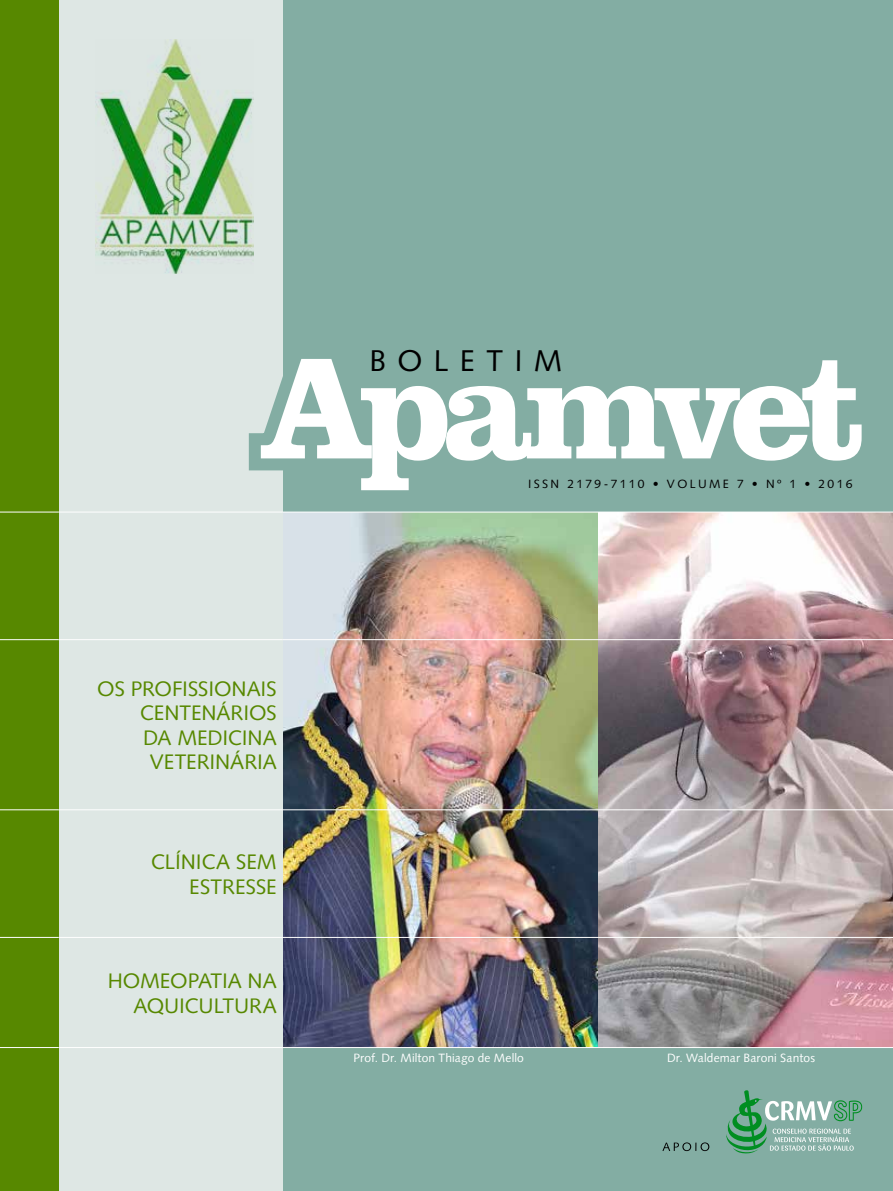
<style>
.page{position:relative;width:893px;height:1191px;background:#83ada3}
.page>*{position:absolute;margin:0;border:0;box-sizing:border-box;transform-origin:0 0}
.t1{font:700 150px "Clarendon LT Std";letter-spacing:-.09em;color:#fff}
.t2{font:30px "Syntax LT Std";letter-spacing:.37em;color:#000}
.t3{font:21px/24.5px "Syntax LT Std";letter-spacing:-.005em;color:#578800;text-align:right}
.t4{font:12px "Syntax LT Std";letter-spacing:.01em;color:#fff}
.t5{font:12px "Syntax LT Std";letter-spacing:.2em;color:#000}
</style>
<div class="page">
<img style="left:283px;top:514px;width:315px;height:533px">
<img style="left:598px;top:513px;width:295px;height:534px">
<div style="left:58px;top:0;width:225px;height:1191px;background:#dee7e4"></div>
<div style="left:0;top:0;width:58px;height:1191px;background:#578800"></div>
<svg style="left:237px;top:376px;width:649px;height:138px"></svg>
<img style="left:96px;top:39px;width:158px;height:234px">
<svg style="left:726px;top:1090px;width:136px;height:63px"></svg>
<svg style="left:662px;top:1142px;width:47px;height:9px"></svg>
<hr style="left:0;top:512px;width:58px;height:1px;background:#fff">
<hr style="left:58px;top:512px;width:225px;height:1px;background:#fff">
<hr style="left:283px;top:512px;width:610px;height:1px;background:#fff">
<hr style="left:0;top:639px;width:58px;height:1px;background:#fff">
<hr style="left:58px;top:639px;width:225px;height:1px;background:#fff">
<hr style="left:283px;top:639px;width:610px;height:1px;background:#fff">
<hr style="left:0;top:809px;width:58px;height:1px;background:#fff">
<hr style="left:58px;top:809px;width:225px;height:1px;background:#fff">
<hr style="left:283px;top:809px;width:610px;height:1px;background:#fff">
<hr style="left:0;top:937px;width:58px;height:1px;background:#fff">
<hr style="left:58px;top:937px;width:225px;height:1px;background:#fff">
<hr style="left:283px;top:937px;width:610px;height:1px;background:#fff">
<hr style="left:0;top:1047px;width:58px;height:1px;background:#fff">
<hr style="left:58px;top:1047px;width:225px;height:1px;background:#fff">
<hr style="left:283px;top:1047px;width:610px;height:1px;background:#fff">
<h2 class="t2" style="left:370px;top:342px;width:194px">BOLETIM</h2>
<h1 class="t1" style="left:259px;top:317px;width:609px">Apamvet</h1>
<p class="t5" style="left:528px;top:476px;width:326px">ISSN 2179-7110 • VOLUME 7 • Nº 1 • 2016</p>
<p class="t3" style="left:97px;top:676px;width:181px">OS PROFISSIONAIS<br>CENTENÁRIOS<br>DA MEDICINA<br>VETERINÁRIA</p>
<p class="t3" style="left:151px;top:850px;width:127px">CLÍNICA SEM<br>ESTRESSE</p>
<p class="t3" style="left:108px;top:968px;width:171px">HOMEOPATIA NA<br>AQUICULTURA</p>
<p class="t4" style="left:354px;top:1051px;width:172px">Prof. Dr. Milton Thiago de Mello</p>
<p class="t4" style="left:667px;top:1051px;width:149px">Dr. Waldemar Baroni Santos</p>
</div>
